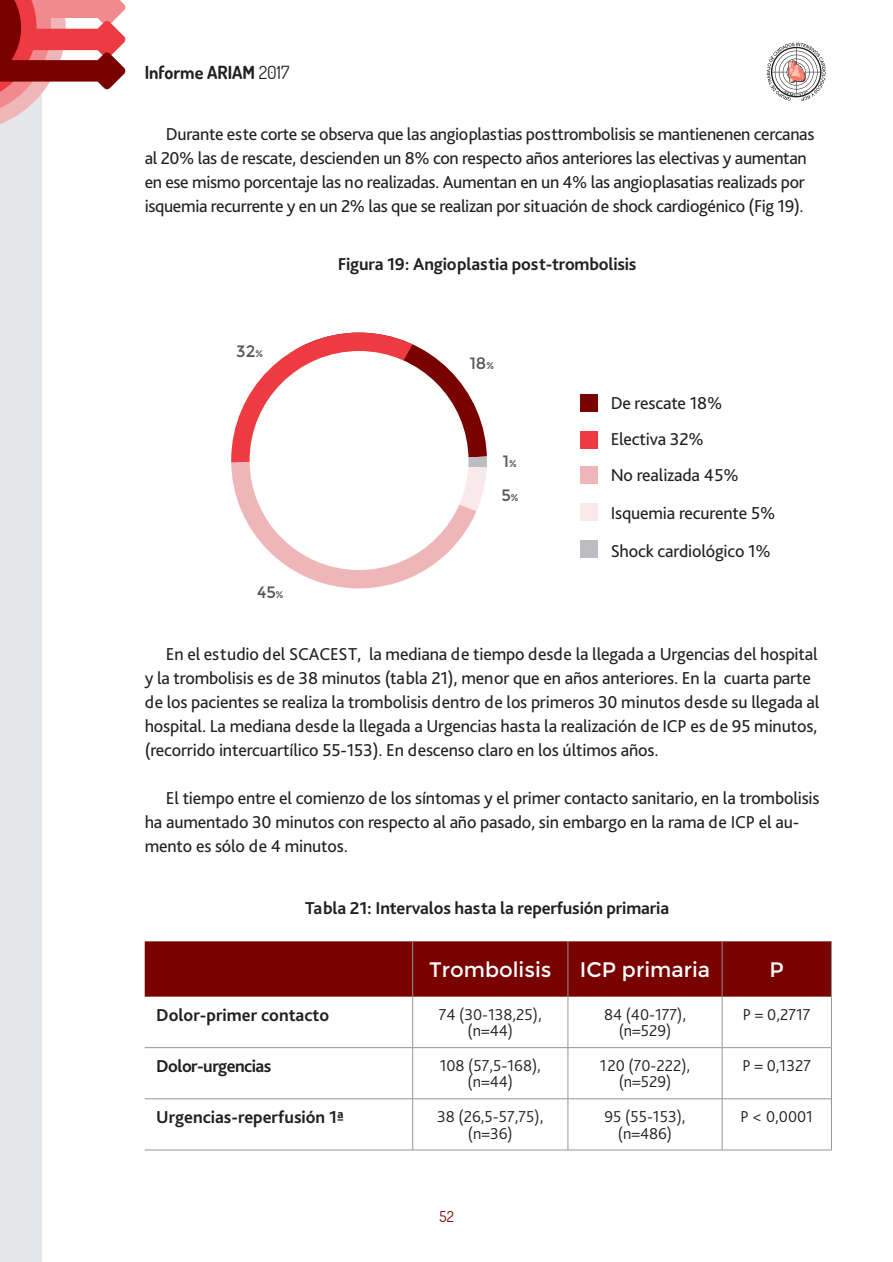
<style>
.page{position:relative;width:893px;height:1262px;background:#fff}
.page>*{position:absolute;margin:0;border:0;box-sizing:border-box;transform-origin:0 0}
.t1{font:21px "Montserrat";color:#fff}
.t2{font:18px/24px "Bliss Pro";letter-spacing:-.01em;color:#231f20}
.t3{font:700 18px "Bliss Pro";letter-spacing:-.01em;color:#231f20}
.t4{font:700 18px "Dosis";color:#231f20}
.t5{font:700 18px "Bliss Pro";letter-spacing:-.03em;color:#231f20}
.t6{font:300 16.5px/16.5px "Bliss Pro";color:#231f20;text-align:center}
.t7{font:16.5px/34px "Montserrat";color:#57585a}
.t8{font:15px "Dosis";color:#790100}
.s1{font-weight:400}
.s2{font-size:9.6px}
</style>
<div class="page">
<div style="left:0;top:0;width:42px;height:1261px;background:#e6e7e9"></div>
<svg style="left:766px;top:43px;width:59px;height:58px"></svg>
<div style="left:580px;top:395px;width:18px;height:17px;background:#790100"></div>
<div style="left:580px;top:431px;width:18px;height:17px;background:#ee3a41"></div>
<div style="left:580px;top:466px;width:18px;height:18px;background:#efb6ba"></div>
<div style="left:580px;top:503px;width:18px;height:17px;background:#fae9ea"></div>
<div style="left:580px;top:540px;width:18px;height:17px;background:#bcbdc0"></div>
<svg style="left:231px;top:332px;width:256px;height:256px"></svg>
<div style="left:250px;top:351px;width:218px;height:219px;background:#fff;border-radius:50%"></div>
<div style="left:145px;top:941px;width:686px;height:55px;background:#790100"></div>
<hr style="left:831px;top:941px;width:1px;height:55px;background:#939598">
<hr style="left:413px;top:1047px;width:155px;height:1px;background:#939598">
<hr style="left:568px;top:1047px;width:154px;height:1px;background:#939598">
<hr style="left:722px;top:1047px;width:109px;height:1px;background:#939598">
<hr style="left:413px;top:1098px;width:155px;height:1px;background:#939598">
<hr style="left:568px;top:1098px;width:154px;height:1px;background:#939598">
<hr style="left:722px;top:1098px;width:109px;height:1px;background:#939598">
<hr style="left:413px;top:1149px;width:155px;height:1px;background:#939598">
<hr style="left:568px;top:1149px;width:154px;height:1px;background:#939598">
<hr style="left:722px;top:1149px;width:109px;height:1px;background:#939598">
<hr style="left:412px;top:996px;width:1px;height:51px;background:#939598">
<hr style="left:567px;top:996px;width:1px;height:51px;background:#939598">
<hr style="left:722px;top:996px;width:1px;height:51px;background:#939598">
<hr style="left:831px;top:996px;width:1px;height:51px;background:#939598">
<hr style="left:412px;top:1047px;width:1px;height:51px;background:#939598">
<hr style="left:567px;top:1047px;width:1px;height:51px;background:#939598">
<hr style="left:722px;top:1047px;width:1px;height:51px;background:#939598">
<hr style="left:831px;top:1047px;width:1px;height:51px;background:#939598">
<hr style="left:412px;top:1098px;width:1px;height:51px;background:#939598">
<hr style="left:567px;top:1098px;width:1px;height:51px;background:#939598">
<hr style="left:722px;top:1098px;width:1px;height:51px;background:#939598">
<hr style="left:831px;top:1098px;width:1px;height:51px;background:#939598">
<hr style="left:145px;top:1047px;width:268px;height:1px;background:#939598">
<hr style="left:145px;top:1098px;width:268px;height:1px;background:#939598">
<hr style="left:145px;top:1149px;width:268px;height:1px;background:#939598">
<hr style="left:722px;top:941px;width:1px;height:55px;background:#939598">
<hr style="left:412px;top:941px;width:1px;height:55px;background:#939598">
<hr style="left:567px;top:941px;width:1px;height:55px;background:#939598">
<svg style="left:0;top:0;width:126px;height:124px"></svg>
<p class="t4" style="left:145px;top:61px;width:146px">Informe ARIAM <span class="s1">2017</span></p>
<p class="t2" style="left:145px;top:122px;width:671px;text-indent:21px">Durante este corte se observa que las angioplastias posttrombolisis se mantienenen cercanas al 20% las de rescate, descienden un 8% con respecto años anteriores las electivas y aumentan en ese mismo porcentaje las no realizadas. Aumentan en un 4% las angioplasatias realizads por isquemia recurrente y en un 2% las que se realizan por situación de shock cardiogénico (Fig 19).</p>
<p class="t7" style="left:236px;top:334px;width:28px">32<span class="s2">%</span></p>
<p class="t7" style="left:257px;top:575px;width:28px">45<span class="s2">%</span></p>
<p class="t3" style="left:338px;top:253px;width:300px">Figura 19: Angioplastia post-trombolisis</p>
<p class="t7" style="left:470px;top:346px;width:26px">18<span class="s2">%</span></p>
<p class="t7" style="left:501px;top:444px;width:19px">1<span class="s2">%<br></span>5<span class="s2">%</span></p>
<p class="t2" style="left:610px;top:385px;width:113px;line-height:36px">De rescate 18%<br>Electiva 32%</p>
<p class="t2" style="left:610px;top:463px;width:130px">No realizada 45%</p>
<p class="t2" style="left:610px;top:494px;width:166px;line-height:37.5px">Isquemia recurente 5%<br>Shock cardiológico 1%</p>
<p class="t2" style="left:145px;top:641px;width:676px;text-indent:21px">En el estudio del SCACEST, la mediana de tiempo desde la llegada a Urgencias del hospital y la trombolisis es de 38 minutos (tabla 21), menor que en años anteriores. En la cuarta parte de los pacientes se realiza la trombolisis dentro de los primeros 30 minutos desde su llegada al hospital. La mediana desde la llegada a Urgencias hasta la realización de ICP es de 95 minutos, (recorrido intercuartílico 55-153). En descenso claro en los últimos años.</p>
<p class="t2" style="left:145px;top:785px;width:676px;text-indent:21px">El tiempo entre el comienzo de los síntomas y el primer contacto sanitario, en la trombolisis ha aumentado 30 minutos con respecto al año pasado, sin embargo en la rama de ICP el au&shy;mento es sólo de 4 minutos.</p>
<p class="t3" style="left:305px;top:896px;width:366px">Tabla 21: Intervalos hasta la reperfusión primaria</p>
<p class="t1" style="left:429px;top:957px;width:124px">Trombolisis</p>
<p class="t1" style="left:580px;top:957px;width:132px">ICP primaria</p>
<p class="t1" style="left:769px;top:957px;width:16px">P</p>
<p class="t3" style="left:156px;top:1003px;width:175px">Dolor-primer contacto</p>
<p class="t6" style="left:439px;top:1005px;width:104px">74 (30-138,25), (n=44)</p>
<p class="t6" style="left:604px;top:1005px;width:84px">84 (40-177), (n=529)</p>
<p class="t6" style="left:743px;top:1005px;width:69px">P = 0,2717</p>
<p class="t5" style="left:156px;top:1054px;width:117px">Dolor-urgencias</p>
<p class="t6" style="left:440px;top:1056px;width:103px">108 (57,5-168), (n=44)</p>
<p class="t6" style="left:600px;top:1056px;width:92px">120 (70-222), (n=529)</p>
<p class="t6" style="left:742px;top:1056px;width:70px">P = 0,1327</p>
<p class="t3" style="left:156px;top:1105px;width:189px">Urgencias-reperfusión 1ª</p>
<p class="t6" style="left:437px;top:1107px;width:108px">38 (26,5-57,75), (n=36)</p>
<p class="t6" style="left:604px;top:1107px;width:83px">95 (55-153), (n=486)</p>
<p class="t6" style="left:740px;top:1107px;width:74px">P &lt; 0,0001</p>
<p class="t8" style="left:439px;top:1206px;width:16px">52</p>
</div>
